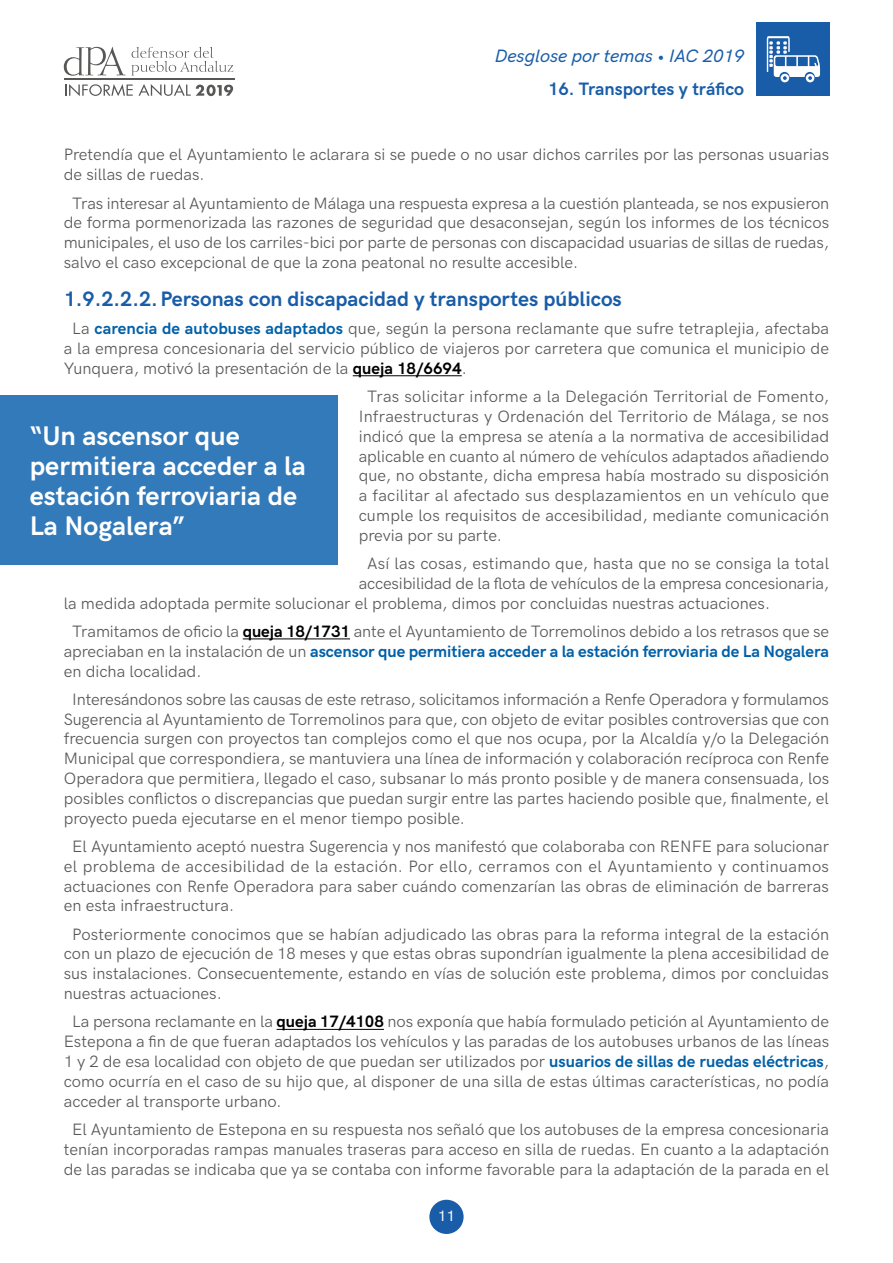
<style>
.page{position:relative;width:893px;height:1263px;background:#fff}
.page>*{position:absolute;margin:0;border:0;box-sizing:border-box;transform-origin:0 0}
.Destacado{font:700 27px/30px "HK Grotesk";color:#fff}
.Título_Nivel2{font:700 21px "HK Grotesk";color:#195da8}
.t1{font:italic 500 18px "HK Grotesk";color:#195da9}
.t2{font:700 18px "HK Grotesk";color:#195da9}
.t3{font:16.5px/19.8px "HK Grotesk";color:#575756;text-align:justify}
.t4{font:500 15px "HK Grotesk";color:#fff}
.s1{font-weight:700;color:#0060a8}
.s2{font-weight:700;color:#000}
</style>
<div class="page">
<div style="left:429px;top:1200px;width:35px;height:34px;background:#195da9;border-radius:50%"></div>
<svg style="left:131px;top:47px;width:102px;height:29px"></svg>
<svg style="left:64px;top:47px;width:61px;height:29px"></svg>
<hr style="left:64px;top:78px;width:170px;height:1px;background:#575756">
<svg style="left:65px;top:84px;width:168px;height:12px"></svg>
<div style="left:757px;top:23px;width:73px;height:73px;background:#195da9"></div>
<svg style="left:767px;top:36px;width:53px;height:46px"></svg>
<hr style="left:353px;top:375px;width:109px;height:1px;background:#000">
<hr style="left:243px;top:639px;width:107px;height:1px;background:#000">
<hr style="left:277px;top:1029px;width:107px;height:1px;background:#000">
<div style="left:0;top:395px;width:337px;height:170px;background:#327aba"></div>
<p class="t1" style="left:495px;top:42px;width:251px">Desglose por temas • IAC 2019</p>
<p class="t2" style="left:548px;top:75px;width:198px">16. Transportes y tráfico</p>
<p class="t3" style="left:64px;top:144px;width:767px">Pretendía que el Ayuntamiento le aclarara si se puede o no usar dichos carriles por las personas usuarias de sillas de ruedas.</p>
<p class="t3" style="left:64px;top:192px;width:767px;text-indent:9px">Tras interesar al Ayuntamiento de Málaga una respuesta expresa a la cuestión planteada, se nos expusieron de forma pormenorizada las razones de seguridad que desaconsejan, según los informes de los técnicos municipales, el uso de los carriles-bici por parte de personas con discapacidad usuarias de sillas de ruedas, salvo el caso excepcional de que la zona peatonal no resulte accesible.</p>
<p class="Título_Nivel2" style="left:64px;top:283px;width:560px">1.9.2.2.2.Personas con discapacidad y transportes públicos</p>
<p class="t3" style="left:64px;top:317px;width:767px;text-indent:9px">La <span class="s1">carencia de autobuses adaptados</span> que, según la persona reclamante que sufre tetraplejia, afectaba a la empresa concesionaria del servicio público de viajeros por carretera que comunica el municipio de Yunquera, motivó la presentación de la <span class="s2">queja 18/6694</span>.</p>
<p class="t3" style="left:359px;top:385px;width:472px;text-indent:9px">Tras solicitar informe a la Delegación Territorial de Fomento, Infraestructuras y Ordenación del Territorio de Málaga, se nos indicó que la empresa se atenía a la normativa de accesibilidad aplicable en cuanto al número de vehículos adaptados añadiendo que, no obstante, dicha empresa había mostrado su disposición a facilitar al afectado sus desplazamientos en un vehículo que cumple los requisitos de accesibilidad, mediante comunicación previa por su parte.</p>
<p class="t3" style="left:367px;top:552px;width:463px">Así las cosas, estimando que, hasta que no se consiga la total</p>
<p class="t3" style="left:359px;top:572px;width:472px">accesibilidad de la flota de vehículos de la empresa concesionaria,</p>
<p class="t3" style="left:64px;top:592px;width:708px">la medida adoptada permite solucionar el problema, dimos por concluidas nuestras actuaciones.</p>
<p class="t3" style="left:64px;top:620px;width:767px;text-indent:9px">Tramitamos de oficio la <span class="s2">queja 18/1731</span> ante el Ayuntamiento de Torremolinos debido a los retrasos que se apreciaban en la instalación de un <span class="s1">ascensor que permitiera acceder a la estación ferroviaria de La Nogalera </span>en dicha localidad.</p>
<p class="t3" style="left:64px;top:688px;width:767px;text-indent:9px">Interesándonos sobre las causas de este retraso, solicitamos información a Renfe Operadora y formulamos Sugerencia al Ayuntamiento de Torremolinos para que, con objeto de evitar posibles controversias que con frecuencia surgen con proyectos tan complejos como el que nos ocupa, por la Alcaldía y/o la Delegación Municipal que correspondiera, se mantuviera una línea de información y colaboración recíproca con Renfe Operadora que permitiera, llegado el caso, subsanar lo más pronto posible y de manera consensuada, los posibles conflictos o discrepancias que puedan surgir entre las partes haciendo posible que, finalmente, el proyecto pueda ejecutarse en el menor tiempo posible.</p>
<p class="t3" style="left:64px;top:835px;width:767px;text-indent:9px">El Ayuntamiento aceptó nuestra Sugerencia y nos manifestó que colaboraba con RENFE para solucionar el problema de accesibilidad de la estación. Por ello, cerramos con el Ayuntamiento y continuamos actuaciones con Renfe Operadora para saber cuándo comenzarían las obras de eliminación de barreras en esta infraestructura.</p>
<p class="t3" style="left:64px;top:923px;width:767px;text-indent:9px">Posteriormente conocimos que se habían adjudicado las obras para la reforma integral de la estación con un plazo de ejecución de 18 meses y que estas obras supondrían igualmente la plena accesibilidad de sus instalaciones. Consecuentemente, estando en vías de solución este problema, dimos por concluidas nuestras actuaciones.</p>
<p class="t3" style="left:64px;top:1010px;width:767px;text-indent:9px">La persona reclamante en la <span class="s2">queja 17/4108</span> nos exponía que había formulado petición al Ayuntamiento de Estepona a fin de que fueran adaptados los vehículos y las paradas de los autobuses urbanos de las líneas 1 y 2 de esa localidad con objeto de que puedan ser utilizados por <span class="s1">usuarios de sillas de ruedas eléctricas</span>, como ocurría en el caso de su hijo que, al disponer de una silla de estas últimas características, no podía acceder al transporte urbano.</p>
<p class="t3" style="left:64px;top:1118px;width:767px;text-align:center">El Ayuntamiento de Estepona en su respuesta nos señaló que los autobuses de la empresa concesionaria tenían incorporadas rampas manuales traseras para acceso en silla de ruedas. En cuanto a la adaptación de las paradas se indicaba que ya se contaba con informe favorable para la adaptación de la parada en el</p>
<p class="Destacado" style="left:30px;top:418px;width:277px">“Un ascensor que permitiera acceder a la estación ferroviaria de<br>La Nogalera”</p>
<p class="t4" style="left:438px;top:1205px;width:19px">11</p>
</div>
